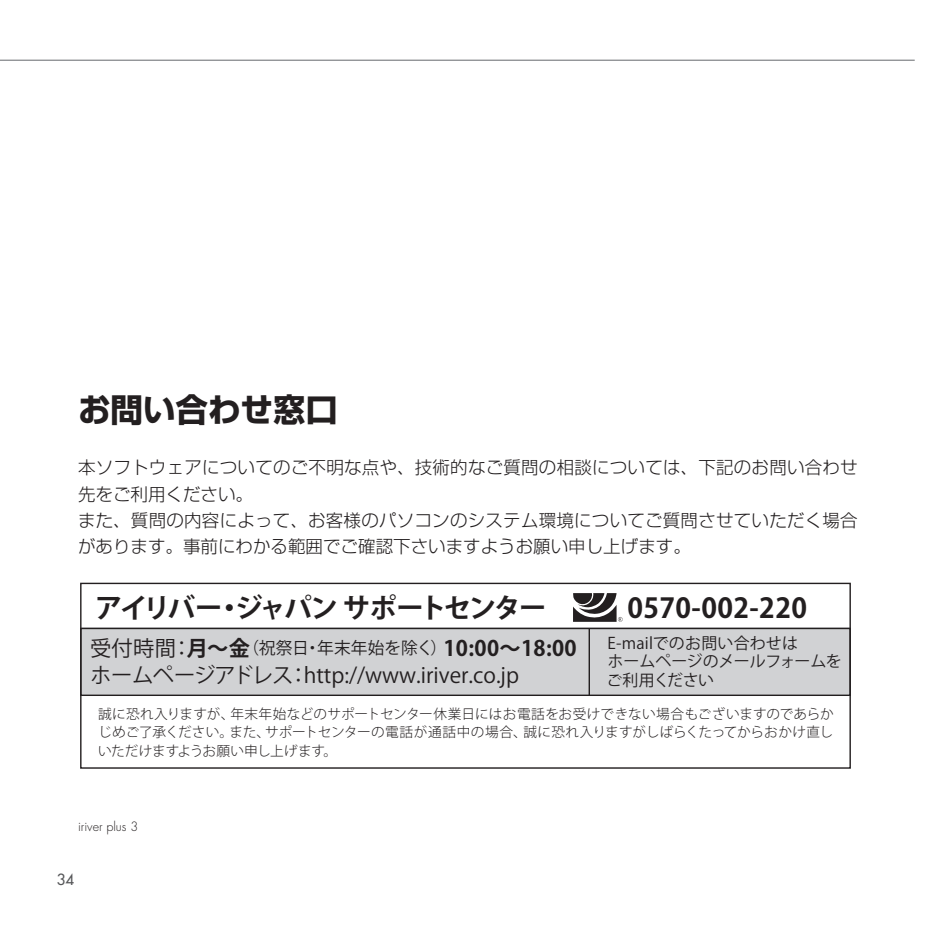
<style>
.page{position:relative;width:936px;height:936px;background:#fff}
.page>*{position:absolute;margin:0;border:0;box-sizing:border-box;transform-origin:0 0}
.t1{font:700 32.5px "Shin Go Pro";color:#231f20}
.t2{font:700 27.25px "Koz Go Std";letter-spacing:-.055em;color:#231f20}
.t3{font:21.25px/26.8px "Koz Go Std";color:#231f20}
.t4{font:300 17.5px/26.2px "Shin Go Pro";letter-spacing:.015em;color:#231f20}
.t5{font:16px/18.5px "Koz Go Std";letter-spacing:.005em;color:#231f20}
.t6{font:15px "Futura";color:#57585a}
.t7{font:300 13.75px/18.2px "Koz Go Std";letter-spacing:-.005em;color:#231f20;text-align:justify}
.t8{font:300 12.5px "Futura";color:#231f20}
.s1{font-weight:700}
.s2{font-size:16.75px}
</style>
<div class="page">
<hr style="left:0;top:60px;width:914px;height:1px;background:#939598">
<div style="left:81px;top:627px;width:768px;height:69px;background:#d1d2d4"></div>
<div style="left:80px;top:582px;width:770px;height:186px;border:1px solid #231f20"></div>
<div style="left:80px;top:627px;width:770px;height:69px;border:1px solid #231f20"></div>
<hr style="left:588px;top:628px;width:2px;height:67px;background:#231f20">
<svg style="left:573px;top:593px;width:49px;height:28px"></svg>
<h1 class="t1" style="left:78px;top:384px;width:262px">お問い合わせ窓口</h1>
<p class="t4" style="left:78px;top:452px;width:781px">本ソフトウェアについてのご不明な点や、技術的なご質問の相談については、下記のお問い合わせ先をご利用ください。<br>また、質問の内容によって、お客様のパソコンのシステム環境についてご質問させていただく場合があります。事前にわかる範囲でご確認下さいますようお願い申し上げます。</p>
<h2 class="t2" style="left:95px;top:590px;width:741px">アイリバー・ジャパン サポートセンター　　 0570-002-220　</h2>
<p class="t3" style="left:90px;top:635px;width:488px">受付時間：<span class="s1">月～金</span><span class="s2">（祝祭日・年末年始を除く）</span><span class="s1">10:00～18:00</span>ホームページアドレス：http://www.iriver.co.jp</p>
<p class="t5" style="left:606px;top:634px;width:237px">E-mailでのお問い合わせは<br>ホームページのメールフォームをご利用ください</p>
<p class="t7" style="left:98px;top:705px;width:737px">誠に恐れ入りますが、年末年始などのサポートセンター休業日にはお電話をお受けできない場合もございますのであらかじめご了承ください。また、サポートセンターの電話が通話中の場合、誠に恐れ入りますがしばらくたってからおかけ直しいただけますようお願い申し上げます。</p>
<p class="t8" style="left:78px;top:819px;width:62px">iriver plus 3</p>
<p class="t6" style="left:57px;top:870px;width:18px">34</p>
</div>
